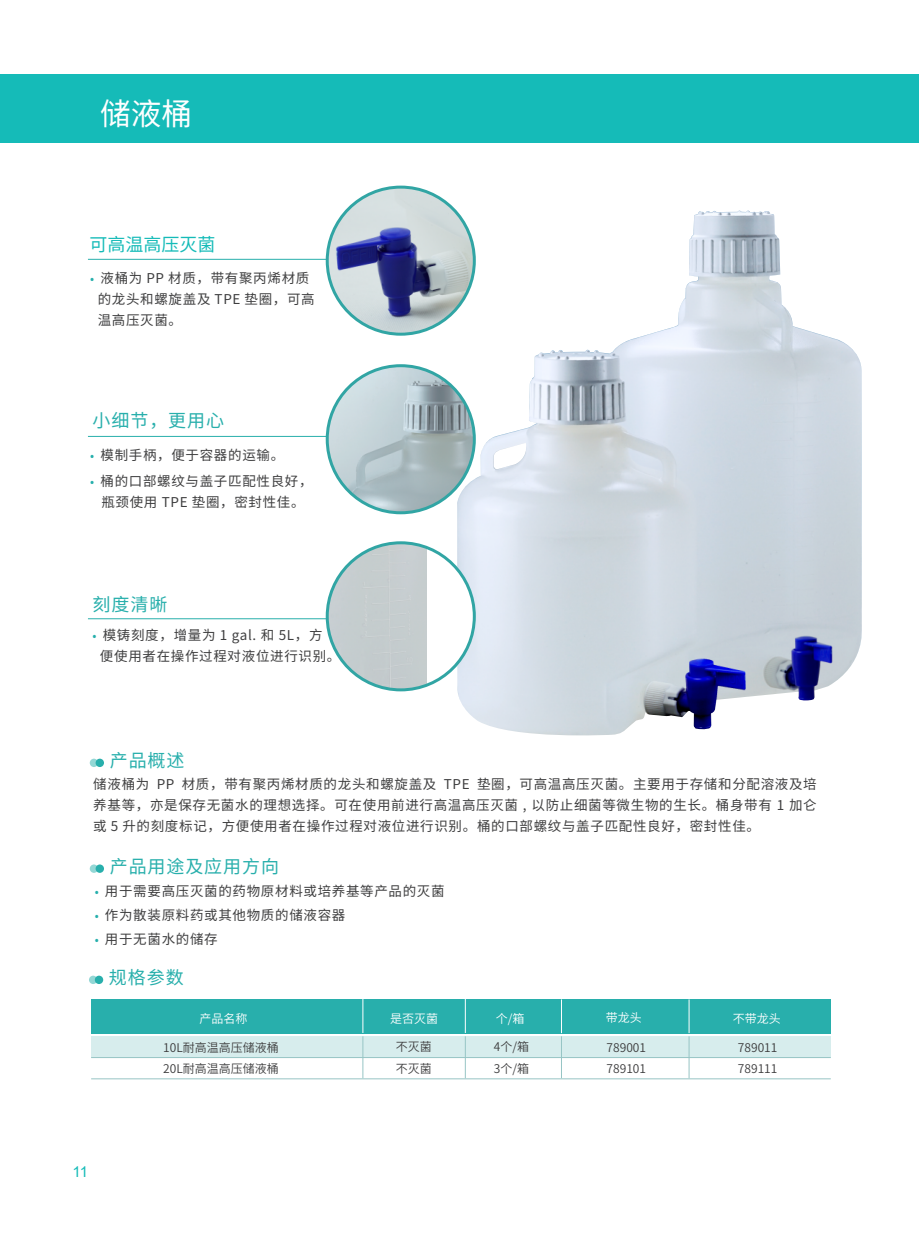
<style>
.page{position:relative;width:919px;height:1238px;background:#fff}
.page>*{position:absolute;margin:0;border:0;box-sizing:border-box;transform-origin:0 0}
.t1{font:30.6px "Source Han Sans CN";color:#fff}
.t2{font:18px "Source Han Sans CN";letter-spacing:.05em;color:#28afac}
.t3{font:18px "Source Han Sans CN";color:#15bbb8}
.t4{font:15px "Arial";color:#15bbb8}
.t5{font:13.5px/21px "Source Han Sans CN";letter-spacing:.05em;color:#3e3e3f}
.t6{font:12px/21.3px "Source Han Sans CN";color:#3e3e3f}
.t7{font:12px "Source Han Sans CN";color:#fff}
.s1{font-size:12px;color:#26afac}
</style>
<div class="page">
<div style="left:0;top:74px;width:918px;height:68px;background:#15bbb8"></div>
<div style="left:91px;top:1036px;width:739px;height:21px;background:#d7eded"></div>
<div style="left:91px;top:999px;width:739px;height:34px;background:#28afac"></div>
<hr style="left:688px;top:999px;width:1px;height:34px;background:#fff">
<hr style="left:362px;top:998px;width:1px;height:34px;background:#fff">
<hr style="left:465px;top:998px;width:1px;height:34px;background:#fff">
<hr style="left:688px;top:1036px;width:1px;height:42px;background:#97c5c5">
<hr style="left:561px;top:999px;width:1px;height:34px;background:#fff">
<hr style="left:561px;top:1036px;width:1px;height:42px;background:#97c5c5">
<hr style="left:362px;top:1036px;width:1px;height:42px;background:#97c5c5">
<hr style="left:465px;top:1036px;width:1px;height:42px;background:#97c5c5">
<hr style="left:91px;top:1078px;width:739px;height:1px;background:#97c5c5">
<hr style="left:91px;top:1057px;width:739px;height:1px;background:#97c5c5">
<svg style="left:90px;top:758px;width:8px;height:9px"></svg>
<div style="left:96px;top:758px;width:8px;height:9px;background:#28afac;border-radius:50%"></div>
<svg style="left:90px;top:864px;width:8px;height:8px"></svg>
<div style="left:96px;top:864px;width:8px;height:8px;background:#28afac;border-radius:50%"></div>
<svg style="left:89px;top:975px;width:8px;height:9px"></svg>
<div style="left:95px;top:975px;width:8px;height:9px;background:#28afac;border-radius:50%"></div>
<hr style="left:88px;top:259px;width:360px;height:1px;background:#28afac">
<hr style="left:88px;top:436px;width:360px;height:1px;background:#28afac">
<hr style="left:88px;top:618px;width:360px;height:1px;background:#28afac">
<img style="left:327px;top:187px;width:147px;height:147px;border-radius:73px">
<img style="left:327px;top:366px;width:147px;height:147px;border-radius:73px">
<img style="left:457px;top:210px;width:405px;height:526px">
<svg style="left:493px;top:443px;width:35px;height:27px"></svg>
<div style="left:327px;top:543px;width:147px;height:147px;background:#c5cdce;border-radius:73px"></div>
<svg style="left:427px;top:543px;width:47px;height:147px"></svg>
<div style="left:326px;top:541px;width:150px;height:150px;border:3px solid #31a5a4;border-radius:50%"></div>
<h1 class="t1" style="left:100px;top:97px;width:93px">储液桶</h1>
<h2 class="t3" style="left:89px;top:234px;width:128px">可高温高压灭菌</h2>
<p class="t5" style="left:98px;top:268px;width:218px;text-indent:-7px"><span class="s1">•</span> 液桶为 PP 材质，带有聚丙烯材质的龙头和螺旋盖及 TPE 垫圈，可高温高压灭菌。</p>
<h2 class="t2" style="left:93px;top:410px;width:133px">小细节，更用心</h2>
<p class="t5" style="left:90px;top:445px;width:195px"><span class="s1">•</span> 模制手柄，便于容器的运输。</p>
<p class="t5" style="left:90px;top:470px;width:224px;text-align:center"><span class="s1">•</span> 桶的口部螺纹与盖子匹配性良好，瓶颈使用 TPE 垫圈，密封性佳。</p>
<h2 class="t2" style="left:93px;top:594px;width:76px">刻度清晰</h2>
<p class="t5" style="left:100px;top:625px;width:242px;text-indent:-7px"><span class="s1">•</span> 模铸刻度，增量为 1 gal. 和 5L，方<br>便使用者在操作过程对液位进行识别。</p>
<h2 class="t2" style="left:110px;top:750px;width:76px">产品概述</h2>
<p class="t5" style="left:93px;top:773px;width:725px;text-align:justify">储液桶为 PP 材质，带有聚丙烯材质的龙头和螺旋盖及 TPE 垫圈，可高温高压灭菌。主要用于存储和分配溶液及培养基等，亦是保存无菌水的理想选择。可在使用前进行高温高压灭菌 , 以防止细菌等微生物的生长。桶身带有 1 加仑或 5 升的刻度标记，方便使用者在操作过程对液位进行识别。桶的口部螺纹与盖子匹配性良好，密封性佳。</p>
<h2 class="t2" style="left:110px;top:856px;width:171px">产品用途及应用方向</h2>
<p class="t5" style="left:95px;top:880px;width:351px"><span class="s1">•</span> 用于需要高压灭菌的药物原材料或培养基等产品的灭菌</p>
<p class="t5" style="left:95px;top:904px;width:252px"><span class="s1">•</span> 作为散装原料药或其他物质的储液容器</p>
<p class="t5" style="left:95px;top:928px;width:124px"><span class="s1">•</span> 用于无菌水的储存</p>
<h2 class="t2" style="left:109px;top:967px;width:76px">规格参数</h2>
<p class="t7" style="left:199px;top:1011px;width:49px">产品名称</p>
<p class="t7" style="left:390px;top:1011px;width:49px">是否灭菌</p>
<p class="t7" style="left:495px;top:1011px;width:30px">个/箱</p>
<p class="t7" style="left:605px;top:1010px;width:37px">带龙头</p>
<p class="t7" style="left:732px;top:1011px;width:49px">不带龙头</p>
<p class="t4" style="left:72px;top:1161px;width:17px">11</p>
<p class="t6" style="left:396px;top:1036px;width:37px">不灭菌不灭菌</p>
<p class="t6" style="left:494px;top:1036px;width:37px">4个/箱<br>3个/箱</p>
<p class="t6" style="left:163px;top:1037px;width:117px">10L耐高温高压储液桶<br>20L耐高温高压储液桶</p>
<p class="t6" style="left:606px;top:1037px;width:41px">789001<br>789101</p>
<p class="t6" style="left:737px;top:1037px;width:41px">789011<br>789111</p>
</div>
